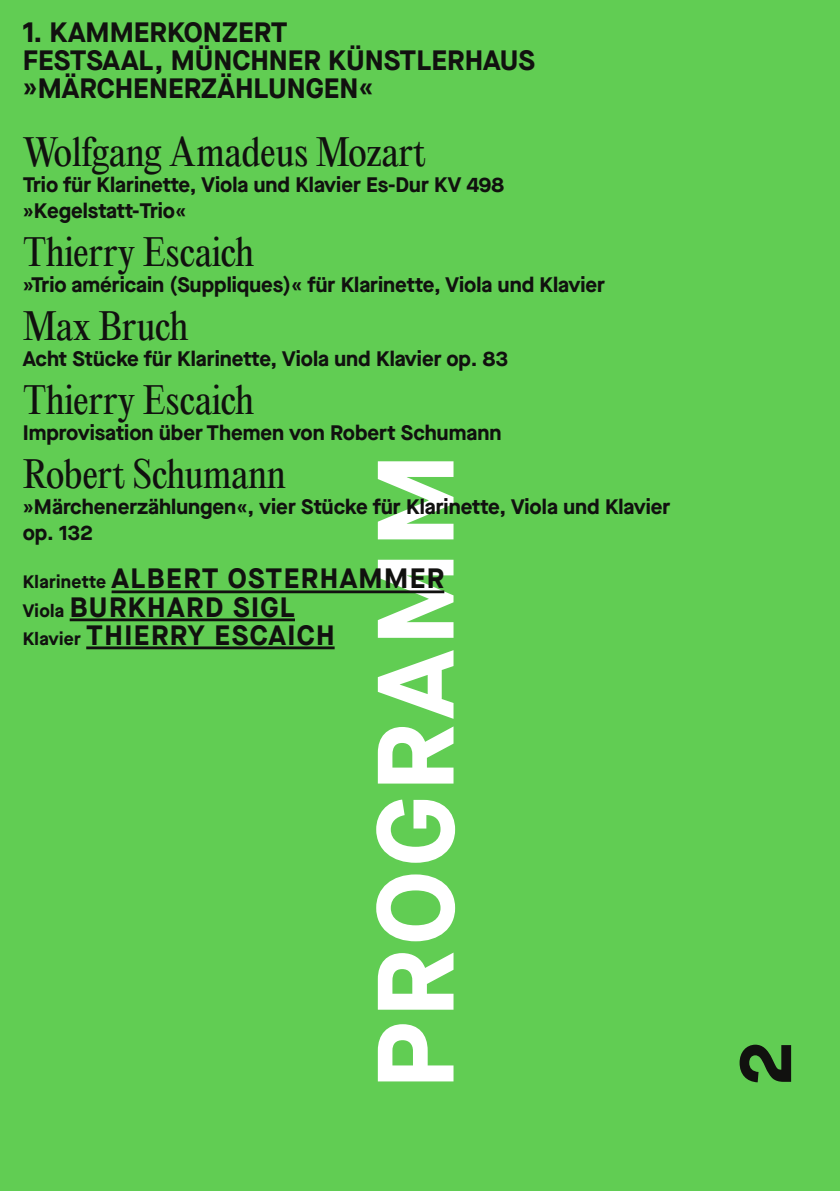
<style>
.page{position:relative;width:840px;height:1191px;background:#fff}
.page>*{position:absolute;margin:0;border:0;box-sizing:border-box;transform-origin:0 0}
.t1{font:700 108px "Maison Neue";letter-spacing:.05em;color:#fff}
.t2{font:700 72px "Maison Neue";color:#11110f}
.t3{font:36px "Editorial New";letter-spacing:-.025em;color:#11110f}
.t4{font:700 28px/28px "Maison Neue";letter-spacing:.05em;color:#11110f}
.t5{font:700 28px/28px "Maison Neue";color:#11110f}
.t6{font:700 21px/26px "Maison Neue";color:#11110f}
.s1{font-size:18px}
</style>
<div class="page">
<div style="left:0;top:0;width:839px;height:1191px;background:#61cd53"></div>
<hr style="left:111px;top:590px;width:333px;height:3px;background:#11110f">
<hr style="left:70px;top:618px;width:225px;height:3px;background:#11110f">
<hr style="left:86px;top:646px;width:248px;height:3px;background:#11110f">
<h3 class="t5" style="left:23px;top:18px;width:513px">1. KAMMERKONZERT<br>FESTSAAL, MÜNCHNER KÜNSTLERHAUS »MÄRCHENERZÄHLUNGEN«</h3>
<h3 class="t3" style="left:23px;top:127px;width:404px">Wolfgang Amadeus Mozart</h3>
<p class="t6" style="left:23px;top:171px;width:482px">Trio für Klarinette, Viola und Klavier Es-Dur KV 498 »Kegelstatt-Trio«</p>
<h3 class="t3" style="left:23px;top:227px;width:233px">Thierry Escaich</h3>
<p class="t6" style="left:23px;top:271px;width:583px">»Trio américain (Suppliques)« für Klarinette, Viola und Klavier</p>
<h3 class="t3" style="left:23px;top:301px;width:167px">Max Bruch</h3>
<p class="t6" style="left:23px;top:345px;width:487px">Acht Stücke für Klarinette, Viola und Klavier op. 83</p>
<h3 class="t3" style="left:23px;top:375px;width:233px">Thierry Escaich</h3>
<p class="t6" style="left:23px;top:419px;width:480px">Improvisation über Themen von Robert Schumann</p>
<h3 class="t3" style="left:23px;top:449px;width:265px">Robert Schumann</h3>
<p class="t6" style="left:23px;top:493px;width:649px">»Märchenerzählungen«, vier Stücke für Klarinette, Viola und Klavier op. 132</p>
<h3 class="t4" style="left:23px;top:564px;width:423px"><span class="s1">Klarinette</span> ALBERT OSTERHAMMER<br><span class="s1">Viola</span> BURKHARD SIGL<br><span class="s1">Klavier</span> THIERRY ESCAICH</h3>
<h1 class="t1" style="left:338px;top:1089px;width:636px;rotate:-90deg">PROGRAMM</h1>
<h2 class="t2" style="left:714px;top:1085px;width:45px;rotate:-90deg">2</h2>
</div>
